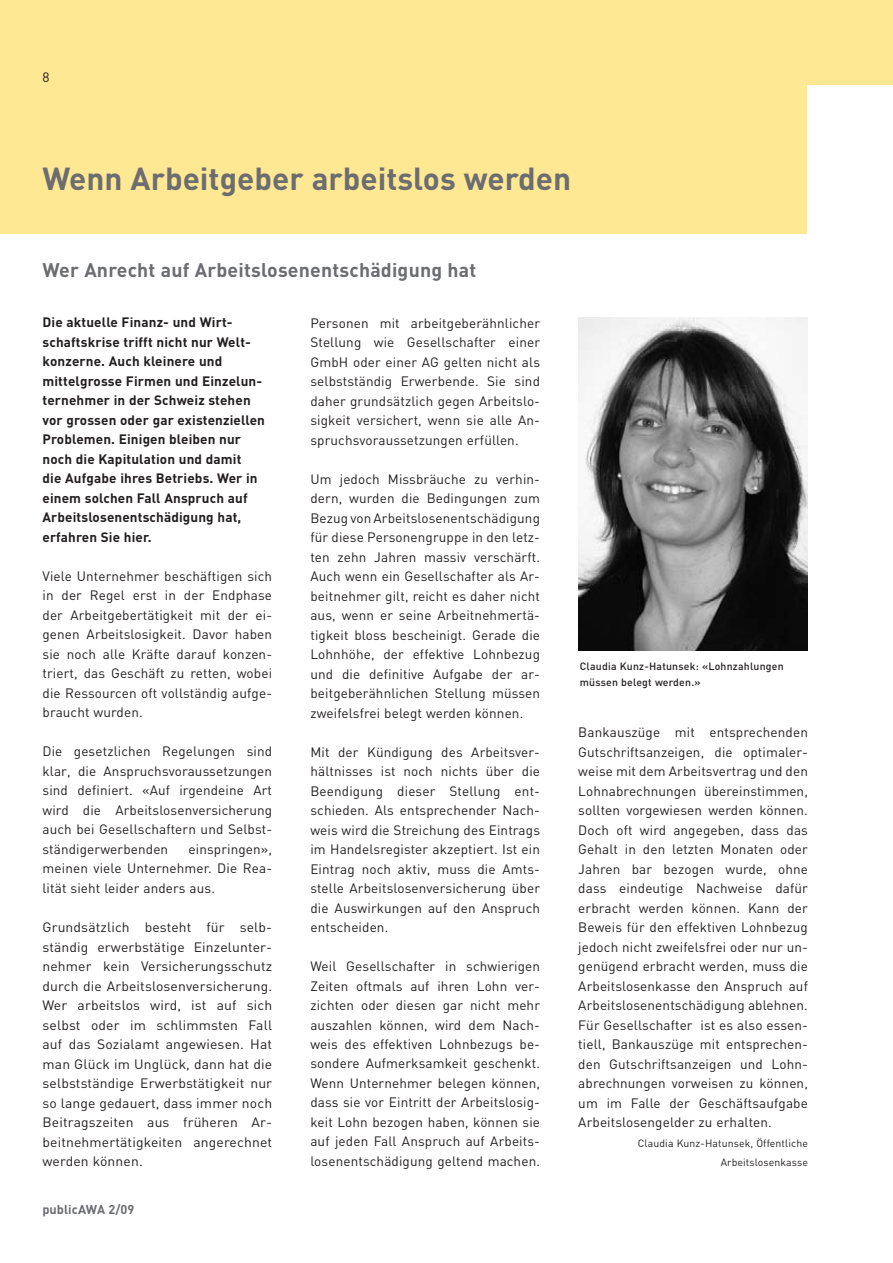
<style>
.page{position:relative;width:893px;height:1263px;background:#fff}
.page>*{position:absolute;margin:0;border:0;box-sizing:border-box;transform-origin:0 0}
.t1{font:700 31.5px "DIN";color:#6c6d70}
.t2{font:700 19.5px "DIN";letter-spacing:.01em;color:#6c6d70}
.t3{font:13.5px/19.5px "DIN";letter-spacing:.01em;color:#231f20;text-align:justify}
.t4{font:700 13.5px/19.5px "DIN";letter-spacing:.01em;color:#231f20}
.t5{font:700 12.75px "DIN";color:#6c6d70}
.t6{font:500 10.5px/16.5px "DIN";letter-spacing:.02em;color:#231f20}
.t7{font:10.5px/19.5px "DIN";letter-spacing:.01em;color:#231f20;text-align:right}
</style>
<div class="page">
<div style="left:0;top:0;width:893px;height:234px;background:#ffe894"></div>
<div style="left:808px;top:85px;width:85px;height:149px;background:#fff"></div>
<img style="left:578px;top:318px;width:230px;height:333px">
<p class="t3" style="left:43px;top:67px;width:9px">8</p>
<h1 class="t1" style="left:43px;top:158px;width:530px">Wenn Arbeitgeber arbeitslos werden</h1>
<h2 class="t2" style="left:43px;top:257px;width:435px">Wer Anrecht auf Arbeitslosenentschädigung hat</h2>
<p class="t4" style="left:43px;top:312px;width:224px">Die aktuelle Finanz- und Wirt&shy;schaftskrise trifft nicht nur Welt&shy;konzerne. Auch kleinere und mittelgrosse Firmen und Einzelun&shy;ternehmer in der Schweiz stehen vor grossen oder gar existenziellen<br>Problemen. Einigen bleiben nur noch die Kapitulation und damit<br>die Aufgabe ihres Betriebs. Wer in einem solchen Fall Anspruch auf<br>Arbeitslosenentschädigung hat, erfahren Sie hier.</p>
<p class="t3" style="left:43px;top:566px;width:231px">Viele Unternehmer beschäftigen sich in der Regel erst in der Endphase der Arbeitgebertätigkeit mit der ei&shy;genen Arbeitslosigkeit. Davor haben sie noch alle Kräfte darauf konzen&shy;triert, das Geschäft zu retten, wobei die Ressourcen oft vollständig aufge&shy;braucht wurden.</p>
<p class="t3" style="left:43px;top:741px;width:231px">Die gesetzlichen Regelungen sind klar, die Anspruchsvoraussetzungen sind definiert. «Auf irgendeine Art wird die Arbeitslosenversicherung auch bei Gesellschaftern und Selbst&shy;ständigerwerbenden</p>
<p class="t3" style="left:43px;top:839px;width:231px;text-indent:146px">einspringen», meinen viele Unternehmer. Die Rea&shy;lität sieht leider anders aus.</p>
<p class="t3" style="left:43px;top:917px;width:231px">Grundsätzlich besteht für selb&shy;ständig erwerbstätige Einzelunter&shy;nehmer kein Versicherungsschutz durch die Arbeitslosenversicherung.<br>Wer arbeitslos wird, ist auf sich selbst oder im schlimmsten Fall auf das Sozialamt angewiesen. Hat man Glück im Unglück, dann hat die selbstständige Erwerbstätigkeit nur so lange gedauert, dass immer noch Beitragszeiten aus früheren Ar&shy;beitnehmertätigkeiten angerechnet werden können.</p>
<p class="t5" style="left:43px;top:1201px;width:93px">publicAWA 2/09</p>
<p class="t3" style="left:310px;top:313px;width:231px">Personen mit arbeitgeberähnlicher Stellung wie Gesellschafter einer GmbH oder einer AG gelten nicht als selbstständig Erwerbende. Sie sind daher grundsätzlich gegen Arbeitslo&shy;sigkeit versichert, wenn sie alle An&shy;spruchsvoraussetzungen erfüllen.</p>
<p class="t3" style="left:310px;top:469px;width:231px">Um jedoch Missbräuche zu verhin&shy;dern, wurden die Bedingungen zum Bezug von Arbeitslosenentschädigung für diese Personengruppe in den letz&shy;ten zehn Jahren massiv verschärft.<br>Auch wenn ein Gesellschafter als Ar&shy;beitnehmer gilt, reicht es daher nicht aus, wenn er seine Arbeitnehmertä&shy;tigkeit bloss bescheinigt. Gerade die Lohnhöhe, der effektive Lohnbezug und die definitive Aufgabe der ar&shy;beitgeberähnlichen Stellung müssen zweifelsfrei belegt werden können.</p>
<p class="t3" style="left:310px;top:742px;width:231px">Mit der Kündigung des Arbeitsver&shy;hältnisses ist noch nichts über die Beendigung dieser Stellung ent&shy;schieden. Als entsprechender Nach&shy;weis wird die Streichung des Eintrags im Handelsregister akzeptiert. Ist ein Eintrag noch aktiv, muss die Amts&shy;stelle Arbeitslosenversicherung über die Auswirkungen auf den Anspruch entscheiden.</p>
<p class="t3" style="left:310px;top:956px;width:231px">Weil Gesellschafter in schwierigen Zeiten oftmals auf ihren Lohn ver&shy;zichten oder diesen gar nicht mehr auszahlen können, wird dem Nach&shy;weis des effektiven Lohnbezugs be&shy;sondere Aufmerksamkeit geschenkt.<br>Wenn Unternehmer belegen können, dass sie vor Eintritt der Arbeitslosig&shy;keit Lohn bezogen haben, können sie auf jeden Fall Anspruch auf Arbeits&shy;losenentschädigung geltend machen.</p>
<p class="t6" style="left:580px;top:657px;width:205px">Claudia Kunz-Hatunsek: «Lohnzahlungen müssen belegt werden.»</p>
<p class="t3" style="left:578px;top:722px;width:231px">Bankauszüge mit entsprechenden Gutschriftsanzeigen, die optimaler&shy;weise mit dem Arbeitsvertrag und den Lohnabrechnungen übereinstimmen, sollten vorgewiesen werden können.<br>Doch oft wird angegeben, dass das Gehalt in den letzten Monaten oder Jahren bar bezogen wurde, ohne dass eindeutige Nachweise dafür erbracht werden können. Kann der Beweis für den effektiven Lohnbezug jedoch nicht zweifelsfrei oder nur un&shy;genügend erbracht werden, muss die Arbeitslosenkasse den Anspruch auf Arbeitslosenentschädigung ablehnen.<br>Für Gesellschafter ist es also essen&shy;tiell, Bankauszüge mit entsprechen&shy;den Gutschriftsanzeigen und Lohn&shy;abrechnungen vorweisen zu können, um im Falle der Geschäftsaufgabe Arbeitslosengelder zu erhalten.</p>
<p class="t7" style="left:638px;top:1133px;width:172px">Claudia Kunz-Hatunsek, Öffentliche<br>Arbeitslosenkasse</p>
</div>
